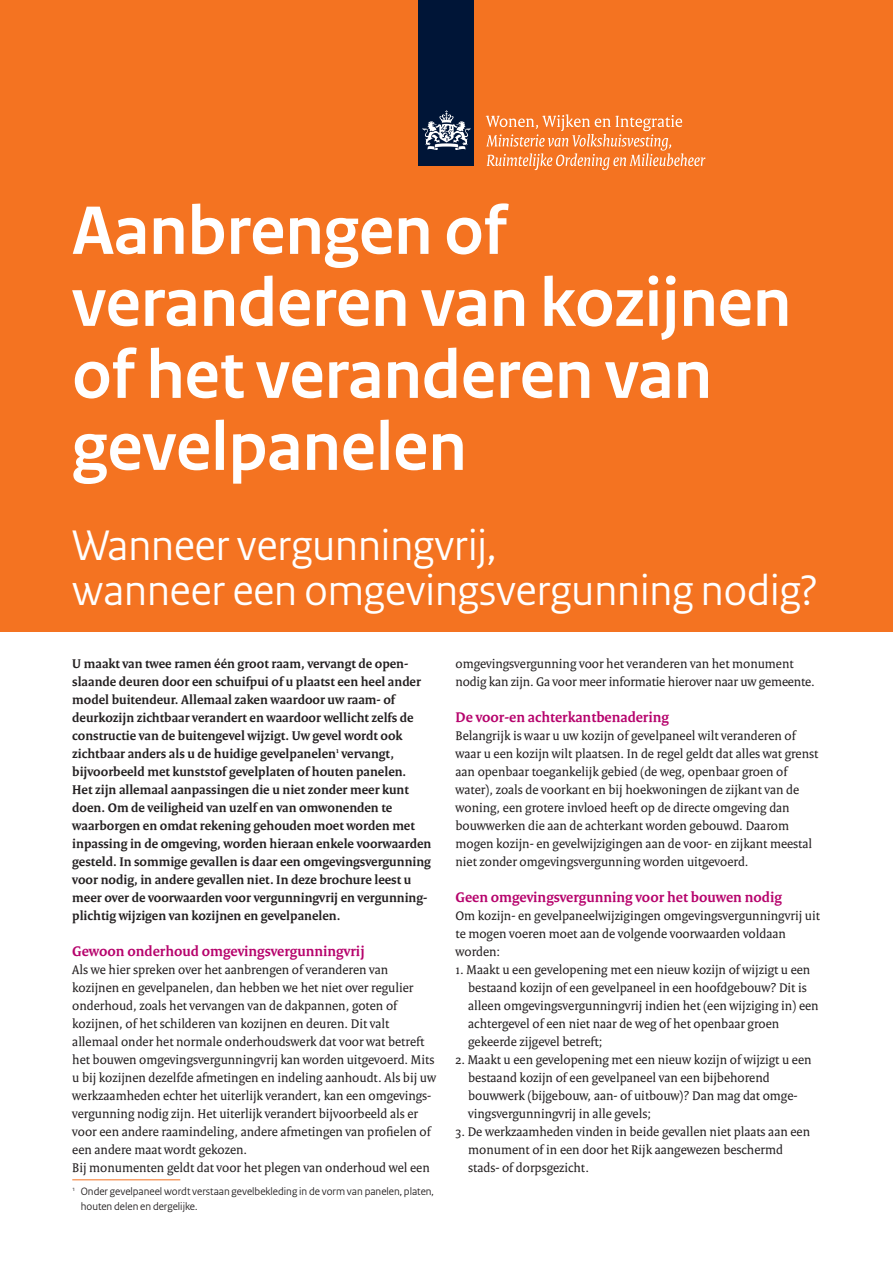
<style>
.page{position:relative;width:893px;height:1263px;background:#fff}
.page>*{position:absolute;margin:0;border:0;box-sizing:border-box;transform-origin:0 0}
.t1{font:700 72px/72px "Rijksoverheid Sans Heading";color:#fff}
.t2{font:45px/45px "Rijksoverheid Sans Heading";color:#fff}
.t3{font:700 15px "Rijksoverheid Serif";color:#b6036c}
.t4{font:13.5px/18px "Rijksoverheid Serif";color:#231f20}
.t5{font:700 13.5px/18px "Rijksoverheid Serif";color:#231f20}
.t6{font:11.25px/15px "Rijksoverheid Sans";color:#231f20}
</style>
<div class="page">
<div style="left:0;top:0;width:893px;height:631px;background:#f47321"></div>
<div style="left:419px;top:0;width:55px;height:166px;background:#001537"></div>
<svg style="left:423px;top:110px;width:47px;height:40px"></svg>
<svg style="left:486px;top:114px;width:219px;height:56px"></svg>
<hr style="left:72px;top:1179px;width:108px;height:1px;background:#f47321">
<h1 class="t1" style="left:72px;top:196px;width:720px">Aanbrengen of veranderen van kozijnen of het veranderen van gevelpanelen</h1>
<h2 class="t2" style="left:72px;top:523px;width:747px">Wanneer vergunningvrij,<br>wanneer een omgevingsvergunning nodig?</h2>
<p class="t5" style="left:72px;top:654px;width:360px">U maakt van twee ramen één groot raam, vervangt de open&shy;slaande deuren door een schuifpui of u plaatst een heel ander model buitendeur. Allemaal zaken waardoor uw raam- of deurkozijn zichtbaar verandert en waardoor wellicht zelfs de constructie van de buitengevel wijzigt. Uw gevel wordt ook zichtbaar anders als u de huidige gevelpanelen<sup>1</sup> vervangt, bijvoorbeeld met kunststof gevelplaten of houten panelen.<br>Het zijn allemaal aanpassingen die u niet zonder meer kunt doen. Om de veiligheid van uzelf en van omwonenden te waarborgen en omdat rekening gehouden moet worden met inpassing in de omgeving, worden hieraan enkele voorwaarden gesteld. In sommige gevallen is daar een omgevingsvergunning voor nodig, in andere gevallen niet. In deze brochure leest u meer over de voorwaarden voor vergunningvrij en vergunning&shy;plichtig wijzigen van kozijnen en gevelpanelen.</p>
<p class="t3" style="left:72px;top:942px;width:294px">Gewoon onderhoud omgevingsvergunningvrij</p>
<p class="t4" style="left:72px;top:960px;width:365px">Als we hier spreken over het aanbrengen of veranderen van kozijnen en gevelpanelen, dan hebben we het niet over regulier onderhoud, zoals het vervangen van de dakpannen, goten of kozijnen, of het schilderen van kozijnen en deuren. Dit valt allemaal onder het normale onderhoudswerk dat voor wat betreft het bouwen omgevingsvergunningvrij kan worden uitgevoerd. Mits u bij kozijnen dezelfde afmetingen en indeling aanhoudt. Als bij uw werkzaamheden echter het uiterlijk verandert, kan een omgevings&shy;vergunning nodig zijn. Het uiterlijk verandert bijvoorbeeld als er voor een andere raamindeling, andere afmetingen van profielen of een andere maat wordt gekozen.<br>Bij monumenten geldt dat voor het plegen van onderhoud wel een</p>
<p class="t6" style="left:81px;top:1184px;width:355px;text-indent:-9px"><sup>1</sup> Onder gevelpaneel wordt verstaan gevelbekleding in de vorm van panelen, platen, houten delen en dergelijke.</p>
<p class="t4" style="left:455px;top:654px;width:361px">omgevingsvergunning voor het veranderen van het monument nodig kan zijn. Ga voor meer informatie hierover naar uw gemeente.</p>
<p class="t3" style="left:455px;top:708px;width:215px">De voor-en achterkantbenadering</p>
<p class="t4" style="left:455px;top:726px;width:364px">Belangrijk is waar u uw kozijn of gevelpaneel wilt veranderen of waar u een kozijn wilt plaatsen. In de regel geldt dat alles wat grenst aan openbaar toegankelijk gebied (de weg, openbaar groen of water), zoals de voorkant en bij hoekwoningen de zijkant van de woning, een grotere invloed heeft op de directe omgeving dan bouwwerken die aan de achterkant worden gebouwd. Daarom mogen kozijn- en gevelwijzigingen aan de voor- en zijkant meestal niet zonder omgevingsvergunning worden uitgevoerd.</p>
<p class="t3" style="left:455px;top:888px;width:328px">Geen omgevingsvergunning voor het bouwen nodig</p>
<p class="t4" style="left:455px;top:906px;width:366px">Om kozijn- en gevelpaneelwijzigingen omgevingsvergunningvrij uit te mogen voeren moet aan de volgende voorwaarden voldaan worden:</p>
<p class="t4" style="left:468px;top:960px;width:352px;text-indent:-13px">1. Maakt u een gevelopening met een nieuw kozijn of wijzigt u een bestaand kozijn of een gevelpaneel in een hoofdgebouw? Dit is alleen omgevingsvergunningvrij indien het (een wijziging in) een achtergevel of een niet naar de weg of het openbaar groen gekeerde zijgevel betreft;</p>
<p class="t4" style="left:468px;top:1050px;width:345px;text-indent:-13px">2. Maakt u een gevelopening met een nieuw kozijn of wijzigt u een bestaand kozijn of een gevelpaneel van een bijbehorend bouwwerk (bijgebouw, aan- of uitbouw)? Dan mag dat omge&shy;vingsvergunningvrij in alle gevels;</p>
<p class="t4" style="left:468px;top:1122px;width:343px;text-indent:-13px">3. De werkzaamheden vinden in beide gevallen niet plaats aan een monument of in een door het Rijk aangewezen beschermd stads- of dorpsgezicht.</p>
</div>
